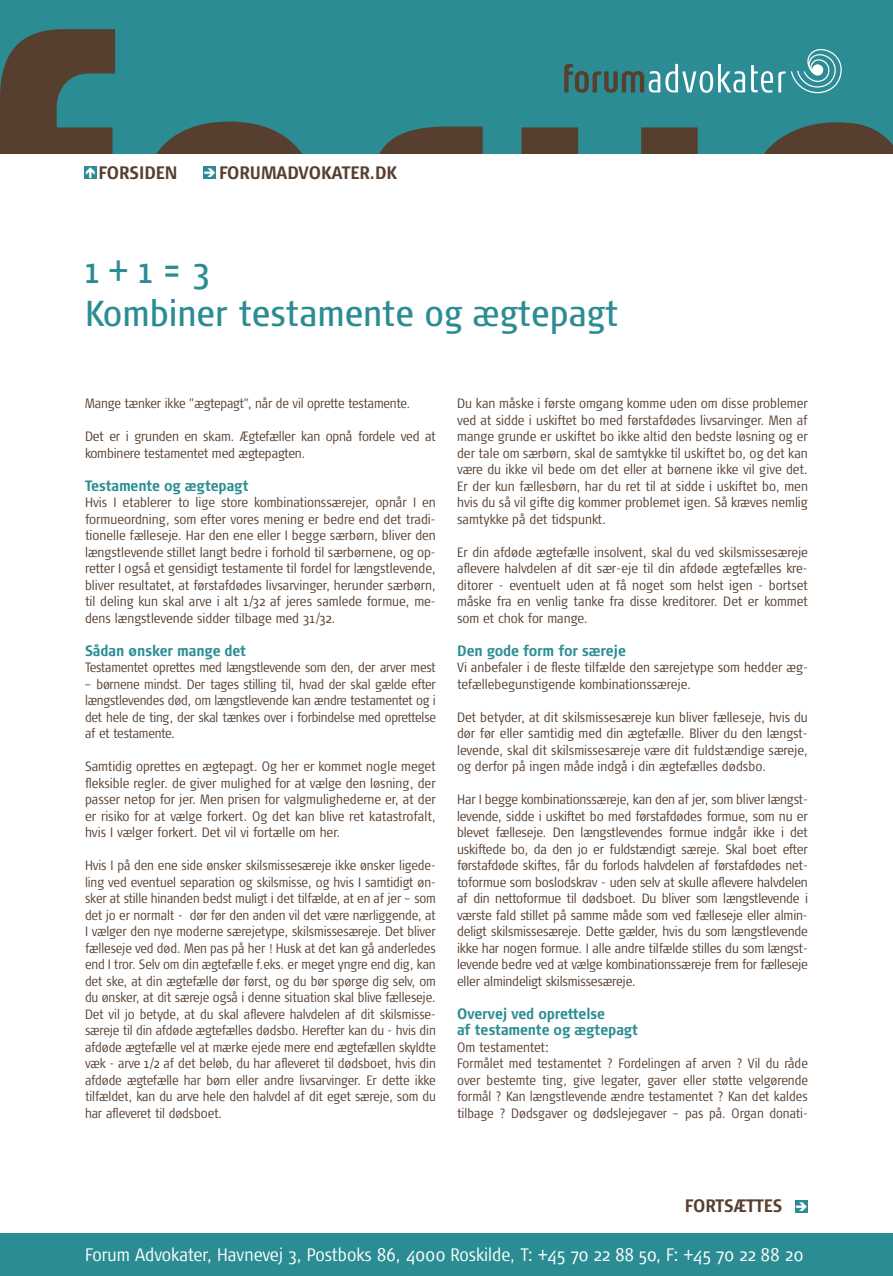
<style>
.page{position:relative;width:893px;height:1276px;background:#fff}
.page>*{position:absolute;margin:0;border:0;box-sizing:border-box;transform-origin:0 0}
.t1{font:36px/43.2px "Signa Cond";color:#2b8d93}
.t2{font:300 18px "Signa Cond";color:#fff}
.t3{font:700 18px "Signa Cond";color:#573f2f}
.t4{font:700 15px/16.5px "Signa Cond";color:#2b8d93}
.t5{font:300 13.5px/16.5px "Signa Cond";letter-spacing:-.01em;color:#573f2f;text-align:justify}
.s1{color:#fff}
</style>
<div class="page">
<div style="left:0;top:1233px;width:893px;height:43px;background:#2b8d93"></div>
<div style="left:84px;top:166px;width:13px;height:13px;background:#2b8d93"></div>
<div style="left:204px;top:166px;width:12px;height:13px;background:#2b8d93"></div>
<div style="left:795px;top:1200px;width:12px;height:12px;background:#2b8d93"></div>
<div style="left:0;top:0;width:893px;height:153px;background:#2b8d93"></div>
<svg style="left:0;top:29px;width:115px;height:124px"></svg>
<svg style="left:157px;top:122px;width:145px;height:31px"></svg>
<svg style="left:380px;top:127px;width:103px;height:26px;background:#504a3d"></svg>
<svg style="left:521px;top:127px;width:177px;height:26px"></svg>
<svg style="left:764px;top:122px;width:129px;height:31px"></svg>
<svg style="left:564px;top:64px;width:181px;height:29px"></svg>
<svg style="left:751px;top:49px;width:91px;height:45px"></svg>
<h2 class="t3" style="left:99px;top:162px;width:81px">FORSIDEN</h2>
<h2 class="t3" style="left:203px;top:162px;width:195px"><span class="s1">➔</span> FORUMADVOKATER.DK</h2>
<h1 class="t1" style="left:85px;top:249px;width:535px">1 + 1 = 3<br>Kombiner testamente og ægtepagt</h1>
<p class="t5" style="left:85px;top:395px;width:327px">Mange tænker ikke ”ægtepagt”, når de vil oprette testamente.</p>
<p class="t5" style="left:85px;top:428px;width:352px">Det er i grunden en skam. Ægtefæller kan opnå fordele ved at kombinere testamentet med ægtepagten.</p>
<p class="t4" style="left:85px;top:477px;width:165px">Testamente og ægtepagt</p>
<p class="t5" style="left:85px;top:494px;width:352px">Hvis I etablerer to lige store kombinationssærejer, opnår I en formueordning, som efter vores mening er bedre end det tradi&shy;tionelle fælleseje. Har den ene eller I begge særbørn, bliver den længstlevende stillet langt bedre i forhold til særbørnene, og op&shy;retter I også et gensidigt testamente til fordel for længstlevende, bliver resultatet, at førstafdødes livsarvinger, herunder særbørn, til deling kun skal arve i alt 1/32 af jeres samlede formue, me&shy;dens længstlevende sidder tilbage med 31/32.</p>
<p class="t4" style="left:85px;top:642px;width:162px">Sådan ønsker mange det</p>
<p class="t5" style="left:85px;top:659px;width:352px">Testamentet oprettes med længstlevende som den, der arver mest</p>
<p class="t5" style="left:85px;top:676px;width:352px">– børnene mindst. Der tages stilling til, hvad der skal gælde efter længstlevendes død, om længstlevende kan ændre testamentet og i det hele de ting, der skal tænkes over i forbindelse med oprettelse af et testamente.</p>
<p class="t5" style="left:85px;top:758px;width:352px">Samtidig oprettes en ægtepagt. Og her er kommet nogle meget fleksible regler. de giver mulighed for at vælge den løsning, der passer netop for jer. Men prisen for valgmulighederne er, at der er risiko for at vælge forkert. Og det kan blive ret katastrofalt, hvis I vælger forkert. Det vil vi fortælle om her.</p>
<p class="t5" style="left:85px;top:857px;width:352px">Hvis I på den ene side ønsker skilsmissesæreje ikke ønsker ligede&shy;ling ved eventuel separation og skilsmisse, og hvis I samtidigt øn&shy;sker at stille hinanden bedst muligt i det tilfælde, at en af jer – som det jo er normalt - dør før den anden vil det være nærliggende, at I vælger den nye moderne særejetype, skilsmissesæreje. Det bliver fælleseje ved død. Men pas på her ! Husk at det kan gå anderledes end I tror. Selv om din ægtefælle f.eks. er meget yngre end dig, kan det ske, at din ægtefælle dør først, og du bør spørge dig selv, om du ønsker, at dit særeje også i denne situation skal blive fælleseje.<br>Det vil jo betyde, at du skal aflevere halvdelen af dit skilsmisse&shy;særeje til din afdøde ægtefælles dødsbo. Herefter kan du - hvis din afdøde ægtefælle vel at mærke ejede mere end ægtefællen skyldte væk - arve 1/2 af det beløb, du har afleveret til dødsboet, hvis din afdøde ægtefælle har børn eller andre livsarvinger. Er dette ikke tilfældet, kan du arve hele den halvdel af dit eget særeje, som du har afleveret til dødsboet.</p>
<p class="t5" style="left:457px;top:395px;width:352px">Du kan måske i første omgang komme uden om disse problemer ved at sidde i uskiftet bo med førstafdødes livsarvinger. Men af mange grunde er uskiftet bo ikke altid den bedste løsning og er der tale om særbørn, skal de samtykke til uskiftet bo, og det kan være du ikke vil bede om det eller at børnene ikke vil give det.<br>Er der kun fællesbørn, har du ret til at sidde i uskiftet bo, men hvis du så vil gifte dig kommer problemet igen. Så kræves nemlig samtykke på det tidspunkt.</p>
<p class="t5" style="left:457px;top:544px;width:352px">Er din afdøde ægtefælle insolvent, skal du ved skilsmissesæreje aflevere halvdelen af dit sær-eje til din afdøde ægtefælles kre&shy;ditorer - eventuelt uden at få noget som helst igen - bortset måske fra en venlig tanke fra disse kreditorer. Det er kommet som et chok for mange.</p>
<p class="t4" style="left:457px;top:642px;width:170px">Den gode form for særeje</p>
<p class="t5" style="left:457px;top:659px;width:352px">Vi anbefaler i de fleste tilfælde den særejetype som hedder æg&shy;tefællebegunstigende kombinationssæreje.</p>
<p class="t5" style="left:457px;top:709px;width:352px">Det betyder, at dit skilsmissesæreje kun bliver fælleseje, hvis du dør før eller samtidig med din ægtefælle. Bliver du den længst&shy;levende, skal dit skilsmissesæreje være dit fuldstændige særeje, og derfor på ingen måde indgå i din ægtefælles dødsbo.</p>
<p class="t5" style="left:457px;top:791px;width:352px">Har I begge kombinationssæreje, kan den af jer, som bliver længst&shy;levende, sidde i uskiftet bo med førstafdødes formue, som nu er blevet fælleseje. Den længstlevendes formue indgår ikke i det uskiftede bo, da den jo er fuldstændigt særeje. Skal boet efter førstafdøde skiftes, får du forlods halvdelen af førstafdødes net&shy;toformue som boslodskrav - uden selv at skulle aflevere halvdelen af din nettoformue til dødsboet. Du bliver som længstlevende i værste fald stillet på samme måde som ved fælleseje eller almin&shy;deligt skilsmissesæreje. Dette gælder, hvis du som længstlevende ikke har nogen formue. I alle andre tilfælde stilles du som længst&shy;levende bedre ved at vælge kombinationssæreje frem for fælleseje eller almindeligt skilsmissesæreje.</p>
<p class="t4" style="left:457px;top:1005px;width:182px">Overvej ved oprettelse<br>af testamente og ægtepagt</p>
<p class="t5" style="left:457px;top:1039px;width:352px;text-align:left">Om testamentet:<br>Formålet med testamentet ? Fordelingen af arven ? Vil du råde over bestemte ting, give legater, gaver eller støtte velgørende formål ? Kan længstlevende ændre testamentet ? Kan det kaldes tilbage ? Dødsgaver og dødslejegaver – pas på. Organ donati-</p>
<h2 class="t3" style="left:685px;top:1195px;width:125px">FORTSÆTTES <span class="s1">➔</span></h2>
<h2 class="t2" style="left:85px;top:1245px;width:720px">Forum Advokater, Havnevej 3, Postboks 86, 4000 Roskilde, T: +45 70 22 88 50, F: +45 70 22 88 20</h2>
</div>
